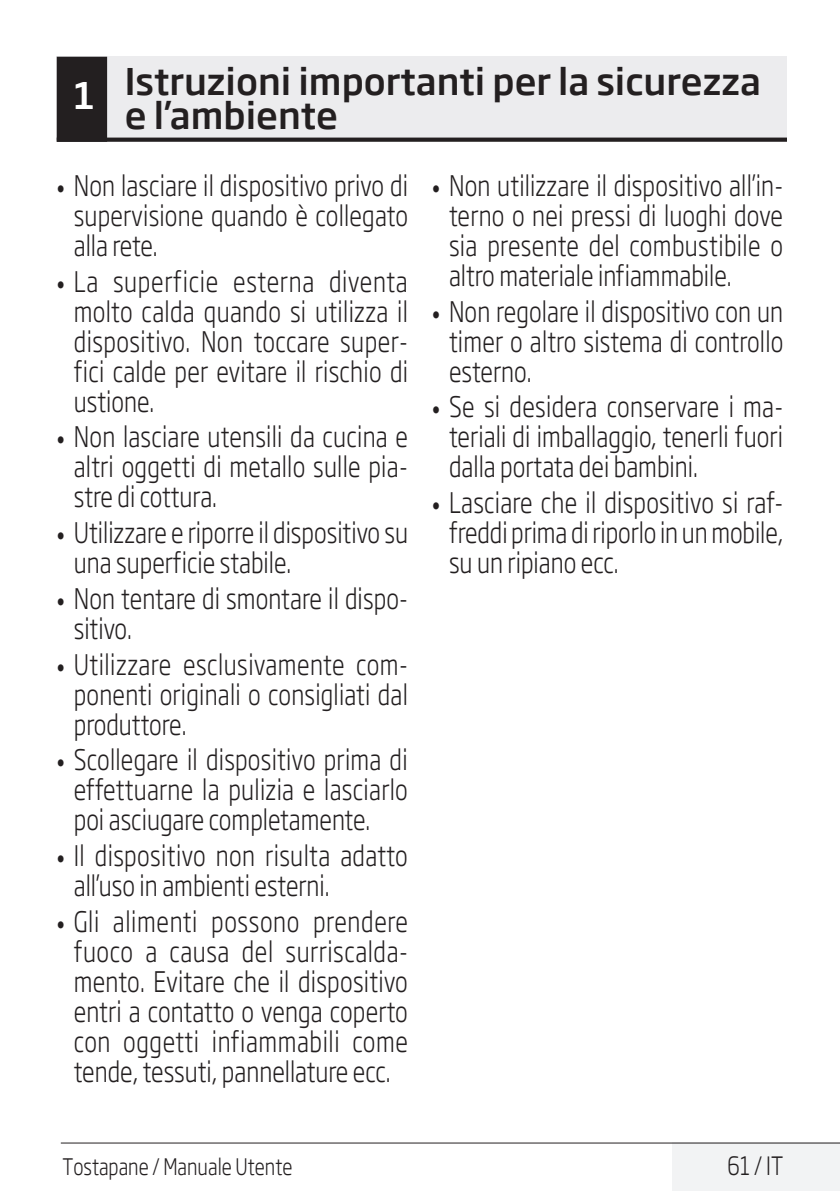
<style>
.page{position:relative;width:840px;height:1191px;background:#fff}
.page>*{position:absolute;margin:0;border:0;box-sizing:border-box;transform-origin:0 0}
.t1{font:500 36px/34px "Soho Gothic Pro";color:#231f20}
.t2{font:300 28px/30px "Soho Gothic Pro";color:#231f20;text-align:justify;scale:.8 1}
.Master_Sayfa_Sağ_Num{font:300 25px "Soho Gothic Pro";color:#231f20;scale:.8 1}
.t3{font:300 22.4px "Soho Gothic Pro";color:#231f20;scale:.8 1}
.s1{color:#fff}
.s2{font-family:"Helvetica Neue LT Pro";font-stretch:condensed;font-size:20px}
</style>
<div class="page">
<div style="left:672px;top:1142px;width:167px;height:49px;background:#f2f3f4"></div>
<hr style="left:61px;top:1142px;width:778px;height:1px;background:#231f20">
<div style="left:57px;top:57px;width:728px;height:83px;background:#ececee"></div>
<hr style="left:57px;top:138px;width:728px;height:3px;background:#231f20">
<div style="left:58px;top:58px;width:48px;height:83px;background:#231f20"></div>
<div style="left:57px;top:57px;width:50px;height:85px;border:2px solid #231f20"></div>
<p class="t1" style="left:125px;top:62px;width:637px;text-indent:-51px"><span class="s1">1</span> Istruzioni importanti per la sicurezza e l’ambiente</p>
<p class="t2" style="left:74px;top:169px;width:419px;text-indent:-17px"><span class="s2">•</span> Non lasciare il dispositivo privo di supervisione quando è collegato alla rete.</p>
<p class="t2" style="left:74px;top:265px;width:419px;text-indent:-17px"><span class="s2">•</span> La superficie esterna diventa molto calda quando si utilizza il dispositivo. Non toccare super&shy;fici calde per evitare il rischio di ustione.</p>
<p class="t2" style="left:74px;top:420px;width:419px;text-indent:-17px"><span class="s2">•</span> Non lasciare utensili da cucina e altri oggetti di metallo sulle pia&shy;stre di cottura.</p>
<p class="t2" style="left:74px;top:516px;width:419px;text-indent:-17px"><span class="s2">•</span> Utilizzare e riporre il dispositivo su una superficie stabile.</p>
<p class="t2" style="left:74px;top:582px;width:419px;text-indent:-17px"><span class="s2">•</span> Non tentare di smontare il dispo&shy;sitivo.</p>
<p class="t2" style="left:74px;top:647px;width:419px;text-indent:-17px"><span class="s2">•</span> Utilizzare esclusivamente com&shy;ponenti originali o consigliati dal produttore.</p>
<p class="t2" style="left:74px;top:743px;width:419px;text-indent:-17px"><span class="s2">•</span> Scollegare il dispositivo prima di effettuarne la pulizia e lasciarlo poi asciugare completamente.</p>
<p class="t2" style="left:74px;top:839px;width:419px;text-indent:-17px"><span class="s2">•</span> Il dispositivo non risulta adatto all’uso in ambienti esterni.</p>
<p class="t2" style="left:74px;top:904px;width:419px;text-indent:-17px"><span class="s2">•</span> Gli alimenti possono prendere fuoco a causa del surriscalda&shy;mento. Evitare che il dispositivo entri a contatto o venga coperto con oggetti infiammabili come tende, tessuti, pannellature ecc.</p>
<p class="t2" style="left:449px;top:169px;width:419px;text-indent:-17px"><span class="s2">•</span> Non utilizzare il dispositivo all’in&shy;terno o nei pressi di luoghi dove sia presente del combustibile o altro materiale infiammabile.</p>
<p class="t2" style="left:449px;top:295px;width:419px;text-indent:-17px"><span class="s2">•</span> Non regolare il dispositivo con un timer o altro sistema di controllo esterno.</p>
<p class="t2" style="left:449px;top:390px;width:419px;text-indent:-17px"><span class="s2">•</span> Se si desidera conservare i ma&shy;teriali di imballaggio, tenerli fuori dalla portata dei bambini.</p>
<p class="t2" style="left:449px;top:486px;width:419px;text-indent:-17px"><span class="s2">•</span> Lasciare che il dispositivo si raf&shy;freddi prima di riporlo in un mobile, su un ripiano ecc.</p>
<p class="t3" style="left:62px;top:1149px;width:289px">Tostapane / Manuale Utente</p>
<p class="Master_Sayfa_Sağ_Num" style="left:727px;top:1146px;width:71px">61 / IT</p>
</div>
